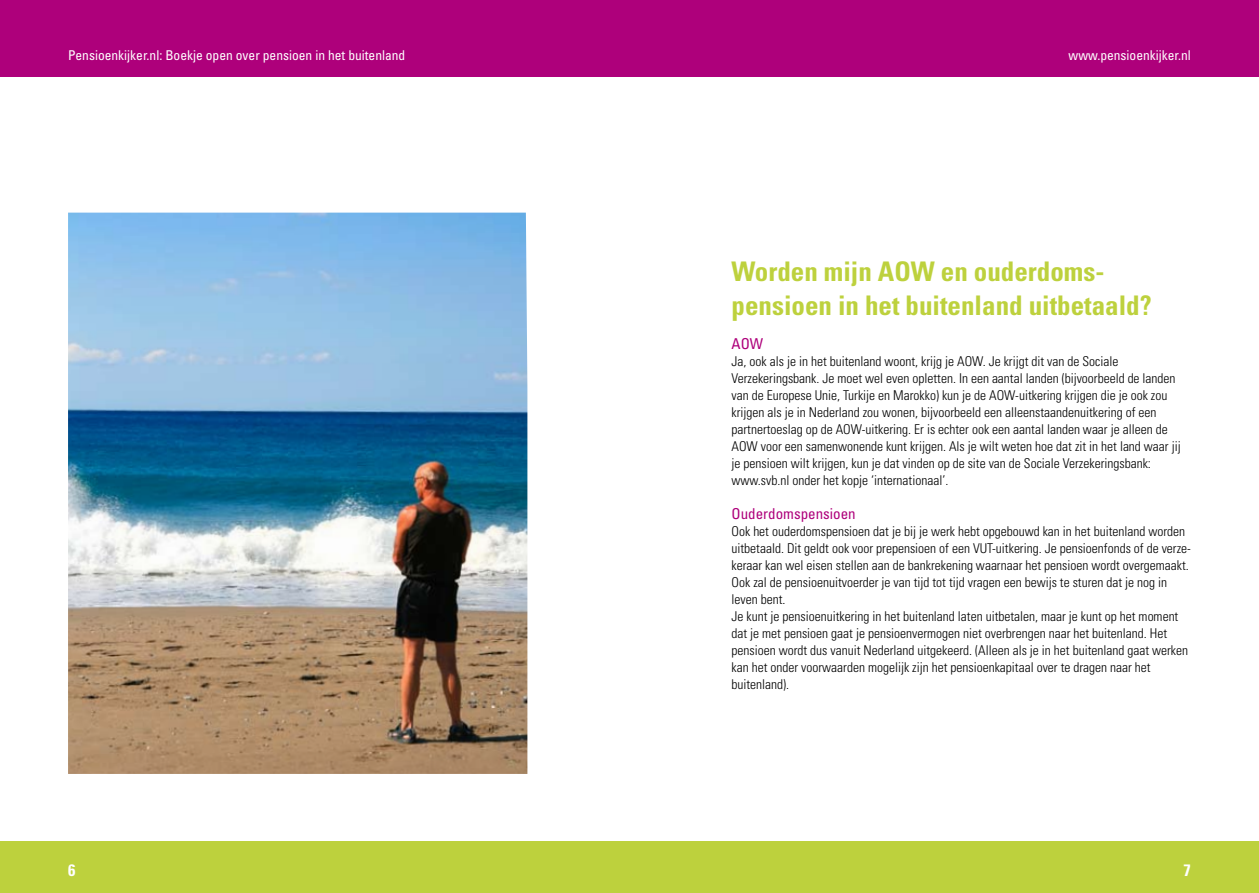
<style>
.page{position:relative;width:1259px;height:893px;background:#fff}
.page>*{position:absolute;margin:0;border:0;box-sizing:border-box;transform-origin:0 0}
.t1{font:700 condensed 27px/34px "Univers";color:#bdd13d}
.t2{font:700 condensed 16.5px "Univers";color:#fff}
.t3{font:condensed 15px "Univers";color:#ae007b}
.t4{font:300 condensed 13.5px/17px "Univers";color:#000}
.t5{font:condensed 13.5px "Univers";color:#fff}
</style>
<div class="page">
<div style="left:0;top:842px;width:629px;height:51px;background:#bdd13d"></div>
<div style="left:629px;top:842px;width:630px;height:51px;background:#bdd13d"></div>
<div style="left:629px;top:0;width:630px;height:77px;background:#ae007b"></div>
<div style="left:0;top:0;width:629px;height:77px;background:#ae007b"></div>
<img style="left:68px;top:213px;width:459px;height:561px">
<p class="t5" style="left:68px;top:46px;width:339px">Pensioenkijker.nl: Boekje open over pensioen in het buitenland</p>
<p class="t5" style="left:1068px;top:46px;width:124px">www.pensioenkijker.nl</p>
<h1 class="t1" style="left:731px;top:254px;width:422px">Worden mijn AOW en ouderdoms&shy;pensioen in het buitenland uitbetaald?</h1>
<p class="t3" style="left:731px;top:334px;width:33px">AOW</p>
<p class="t4" style="left:731px;top:352px;width:450px">Ja, ook als je in het buitenland woont, krijg je AOW. Je krijgt dit van de Sociale Verzekeringsbank. Je moet wel even opletten. In een aantal landen (bijvoorbeeld de landen van de Europese Unie, Turkije en Marokko) kun je de AOW-uitkering krijgen die je ook zou krijgen als je in Nederland zou wonen, bijvoorbeeld een alleenstaandenuitkering of een partnertoeslag op de AOW-uitkering. Er is echter ook een aantal landen waar je alleen de AOW voor een samenwonende kunt krijgen. Als je wilt weten hoe dat zit in het land waar jij je pensioen wilt krijgen, kun je dat vinden op de site van de Sociale Verzekeringsbank: www.svb.nl onder het kopje ‘internationaal’.</p>
<p class="t3" style="left:731px;top:504px;width:126px">Ouderdomspensioen</p>
<p class="t4" style="left:731px;top:523px;width:461px">Ook het ouderdomspensioen dat je bij je werk hebt opgebouwd kan in het buitenland worden uitbetaald. Dit geldt ook voor prepensioen of een VUT-uitkering. Je pensioenfonds of de verze&shy;keraar kan wel eisen stellen aan de bankrekening waarnaar het pensioen wordt overgemaakt.<br>Ook zal de pensioenuitvoerder je van tijd tot tijd vragen een bewijs te sturen dat je nog in leven bent.<br>Je kunt je pensioenuitkering in het buitenland laten uitbetalen, maar je kunt op het moment dat je met pensioen gaat je pensioenvermogen niet overbrengen naar het buitenland. Het pensioen wordt dus vanuit Nederland uitgekeerd. (Alleen als je in het buitenland gaat werken kan het onder voorwaarden mogelijk zijn het pensioenkapitaal over te dragen naar het buitenland).</p>
<p class="t2" style="left:68px;top:860px;width:9px">6</p>
<p class="t2" style="left:1183px;top:860px;width:9px">7</p>
</div>
